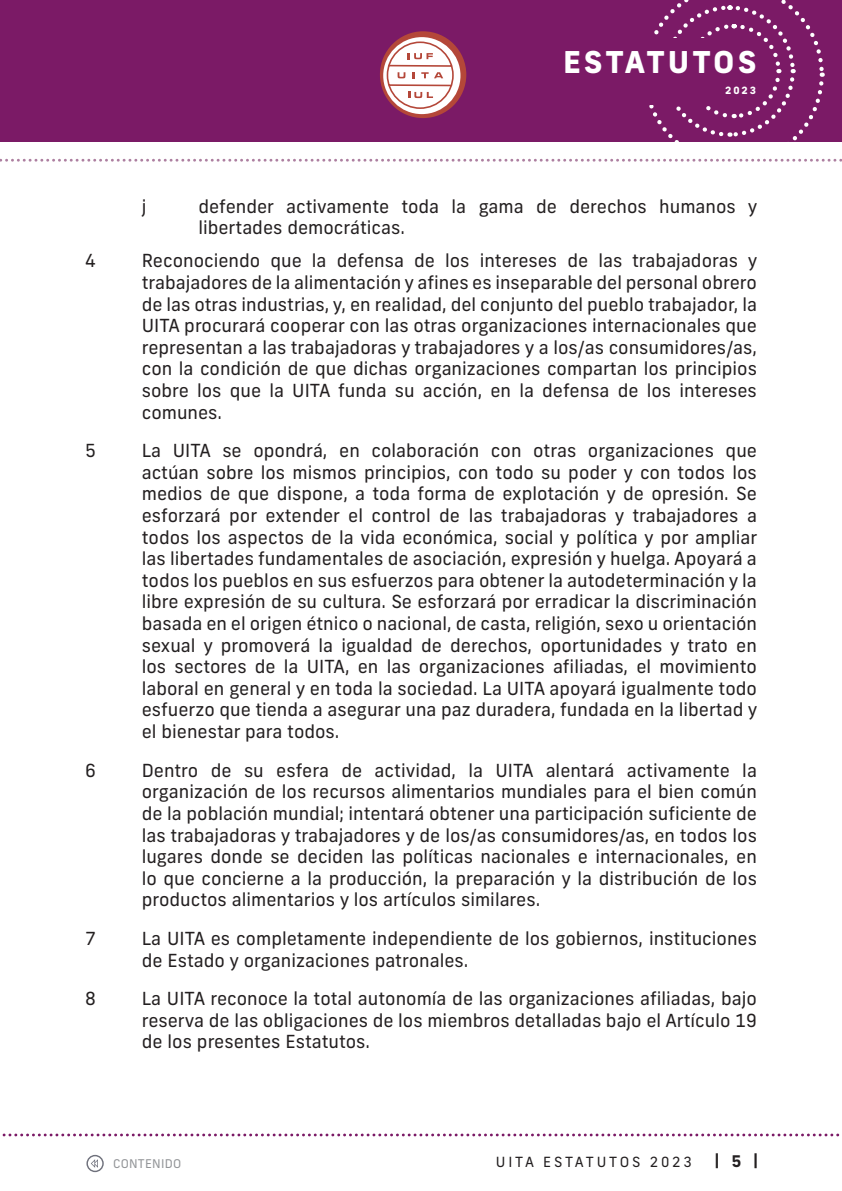
<style>
.page{position:relative;width:842px;height:1191px;background:#fff}
.page>*{position:absolute;margin:0;border:0;box-sizing:border-box;transform-origin:0 0}
.t1{font:800 30px "New Frank";letter-spacing:.095em;color:#fff}
.t2{font:18px/21.6px "New Frank";color:#231f20;text-align:justify}
.t3{font:700 16px "New Frank";color:#231f20}
.t4{font:14px "New Frank";letter-spacing:.2em;color:#231f20}
.t5{font:12px "New Frank";letter-spacing:.02em;color:#939598}
.t6{font:800 10px "New Frank";color:#fff}
</style>
<div class="page">
<svg style="left:2px;top:1133px;width:838px;height:3px"></svg>
<svg style="left:86px;top:1154px;width:18px;height:18px"></svg>
<svg style="left:0;top:0;width:842px;height:162px;background:#903e7d"></svg>
<h1 class="t1" style="left:563px;top:43px;width:195px">ESTATUTOS</h1>
<p class="t6" style="left:725px;top:84px;width:33px">2023</p>
<p class="t2" style="left:142px;top:195px;width:6px">j</p>
<p class="t2" style="left:198px;top:195px;width:560px">defender activamente toda la gama de derechos humanos y libertades democráticas.</p>
<p class="t2" style="left:85px;top:250px;width:12px">4</p>
<p class="t2" style="left:142px;top:250px;width:617px">Reconociendo que la defensa de los intereses de las trabajadoras y trabajadores de la alimentación y afines es inseparable del personal obrero de las otras industrias, y, en realidad, del conjunto del pueblo trabajador, la UITA procurará cooperar con las otras organizaciones internacionales que representan a las trabajadoras y trabajadores y a los/as consumidores/as, con la condición de que dichas organizaciones compartan los principios sobre los que la UITA funda su acción, en la defensa de los intereses comunes.</p>
<p class="t2" style="left:85px;top:440px;width:12px">5</p>
<p class="t2" style="left:142px;top:440px;width:617px">La UITA se opondrá, en colaboración con otras organizaciones que actúan sobre los mismos principios, con todo su poder y con todos los medios de que dispone, a toda forma de explotación y de opresión. Se esforzará por extender el control de las trabajadoras y trabajadores a todos los aspectos de la vida económica, social y política y por ampliar las libertades fundamentales de asociación, expresión y huelga. Apoyará a todos los pueblos en sus esfuerzos para obtener la autodeterminación y la libre expresión de su cultura. Se esforzará por erradicar la discriminación basada en el origen étnico o nacional, de casta, religión, sexo u orientación sexual y promoverá la igualdad de derechos, oportunidades y trato en los sectores de la UITA, en las organizaciones afiliadas, el movimiento laboral en general y en toda la sociedad. La UITA apoyará igualmente todo esfuerzo que tienda a asegurar una paz duradera, fundada en la libertad y el bienestar para todos.</p>
<p class="t2" style="left:85px;top:759px;width:12px">6</p>
<p class="t2" style="left:142px;top:759px;width:617px">Dentro de su esfera de actividad, la UITA alentará activamente la organización de los recursos alimentarios mundiales para el bien común de la población mundial; intentará obtener una participación suficiente de las trabajadoras y trabajadores y de los/as consumidores/as, en todos los lugares donde se deciden las políticas nacionales e internacionales, en lo que concierne a la producción, la preparación y la distribución de los productos alimentarios y los artículos similares.</p>
<p class="t2" style="left:85px;top:927px;width:12px">7</p>
<p class="t2" style="left:142px;top:927px;width:617px">La UITA es completamente independiente de los gobiernos, instituciones de Estado y organizaciones patronales.</p>
<p class="t2" style="left:85px;top:988px;width:12px">8</p>
<p class="t2" style="left:142px;top:988px;width:617px">La UITA reconoce la total autonomía de las organizaciones afiliadas, bajo reserva de las obligaciones de los miembros detalladas bajo el Artículo 19 de los presentes Estatutos.</p>
<p class="t5" style="left:113px;top:1156px;width:70px">CONTENIDO</p>
<p class="t4" style="left:496px;top:1153px;width:197px">UITA ESTATUTOS 2023</p>
<p class="t3" style="left:715px;top:1148px;width:45px">| 5 |</p>
</div>
